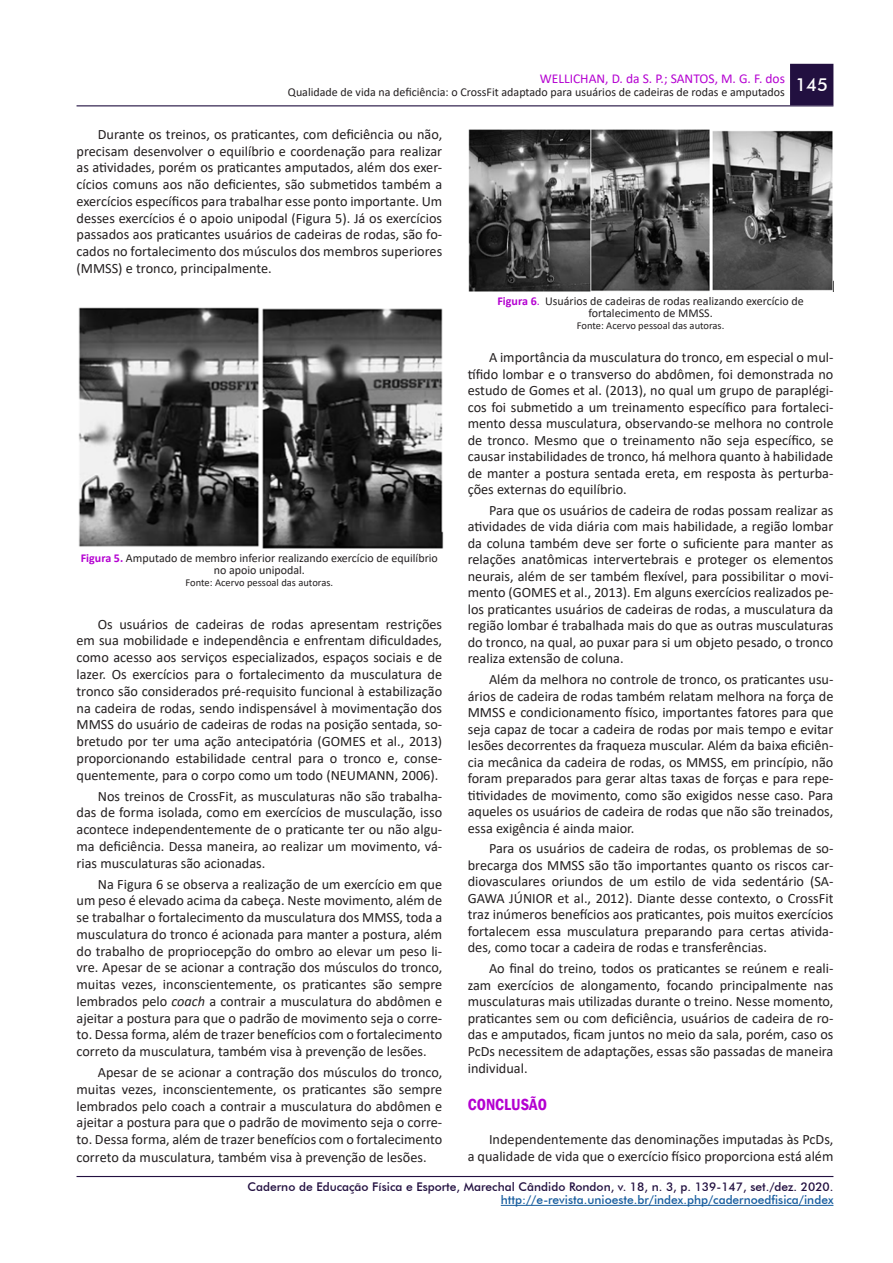
<style>
.page{position:relative;width:893px;height:1263px;background:#fff}
.page>*{position:absolute;margin:0;border:0;box-sizing:border-box;transform-origin:0 0}
.t1{font:500 18px "Futura BT";color:#fff}
.REFERÊNCIAS{font:600 condensed 16.5px "Franklin Gothic";color:#b400d1}
.REFERÊNCIAS-2{font:14.25px/16.5px "Calibri";color:#231f20;text-align:justify}
.t2{font:13.5px "Calibri";color:#b400d1}
.REFERÊNCIAS-3{font:12px/12.3px "Calibri";color:#231f20;text-align:center}
.t3{font:500 12px "Futura BT";color:#221040}
.t4{font:500 12px "Futura BT";color:#175d9e}
.REFERÊNCIAS-4{font:10.5px "Calibri";color:#231f20}
.s1{font-weight:700;color:#b400d1}
.s2{font-style:italic}
.s3{color:#b400d1}
</style>
<div class="page">
<hr style="left:77px;top:105px;width:756px;height:1px;background:#221040">
<hr style="left:501px;top:1205px;width:332px;height:1px;background:#175d9e">
<hr style="left:77px;top:1176px;width:756px;height:1px;background:#221040">
<div style="left:791px;top:65px;width:42px;height:40px;background:#221040"></div>
<div style="left:790px;top:64px;width:43px;height:41px;border:2px solid #221040"></div>
<img style="left:78px;top:307px;width:365px;height:242px">
<img style="left:468px;top:130px;width:365px;height:161px">
<p class="t2" style="left:540px;top:69px;width:247px">WELLICHAN, D. da S. P.; SANTOS, M. G. F. dos</p>
<p class="REFERÊNCIAS-3" style="left:288px;top:86px;width:498px">Qualidade de vida na deficiência: o CrossFit adaptado para usuários de cadeiras de rodas e amputados</p>
<p class="REFERÊNCIAS-2" style="left:77px;top:125px;width:367px;text-indent:21px">Durante os treinos, os praticantes, com deficiência ou não, precisam desenvolver o equilíbrio e coordenação para realizar as atividades, porém os praticantes amputados, além dos exer&shy;cícios comuns aos não deficientes, são submetidos também a exercícios específicos para trabalhar esse ponto importante. Um desses exercícios é o apoio unipodal (Figura 5). Já os exercícios passados aos praticantes usuários de cadeiras de rodas, são fo&shy;cados no fortalecimento dos músculos dos membros superiores (MMSS) e tronco, principalmente.</p>
<p class="t1" style="left:795px;top:74px;width:34px">145</p>
<p class="REFERÊNCIAS-3" style="left:81px;top:551px;width:359px"><span class="s1">Figura 5.</span> Amputado de membro inferior realizando exercício de equilíbrio no apoio unipodal.</p>
<p class="REFERÊNCIAS-4" style="left:186px;top:575px;width:149px">Fonte: Acervo pessoal das autoras.</p>
<p class="REFERÊNCIAS-2" style="left:77px;top:615px;width:367px;text-indent:21px">Os usuários de cadeiras de rodas apresentam restrições em sua mobilidade e independência e enfrentam dificuldades, como acesso aos serviços especializados, espaços sociais e de lazer. Os exercícios para o fortalecimento da musculatura de tronco são considerados pré-requisito funcional à estabilização na cadeira de rodas, sendo indispensável à movimentação dos MMSS do usuário de cadeiras de rodas na posição sentada, so&shy;bretudo por ter uma ação antecipatória (GOMES et al., 2013) proporcionando estabilidade central para o tronco e, conse&shy;quentemente, para o corpo como um todo (NEUMANN, 2006).</p>
<p class="REFERÊNCIAS-2" style="left:77px;top:787px;width:367px;text-indent:21px">Nos treinos de CrossFit, as musculaturas não são trabalha&shy;das de forma isolada, como em exercícios de musculação, isso acontece independentemente de o praticante ter ou não algu&shy;ma deficiência. Dessa maneira, ao realizar um movimento, vá&shy;rias musculaturas são acionadas.</p>
<p class="REFERÊNCIAS-2" style="left:77px;top:875px;width:367px;text-indent:21px">Na Figura 6 se observa a realização de um exercício em que um peso é elevado acima da cabeça. Neste movimento, além de se trabalhar o fortalecimento da musculatura dos MMSS, toda a musculatura do tronco é acionada para manter a postura, além do trabalho de propriocepção do ombro ao elevar um peso li&shy;vre. Apesar de se acionar a contração dos músculos do tronco, muitas vezes, inconscientemente, os praticantes são sempre lembrados pelo <span class="s2">coach</span> a contrair a musculatura do abdômen e ajeitar a postura para que o padrão de movimento seja o corre&shy;to. Dessa forma, além de trazer benefícios com o fortalecimento correto da musculatura, também visa à prevenção de lesões.</p>
<p class="REFERÊNCIAS-2" style="left:77px;top:1063px;width:367px;line-height:17px;text-indent:21px">Apesar de se acionar a contração dos músculos do tronco, muitas vezes, inconscientemente, os praticantes são sempre lembrados pelo coach a contrair a musculatura do abdômen e ajeitar a postura para que o padrão de movimento seja o corre&shy;to. Dessa forma, além de trazer benefícios com o fortalecimento correto da musculatura, também visa à prevenção de lesões.</p>
<p class="REFERÊNCIAS-3" style="left:497px;top:294px;width:308px"><span class="s1">Figura 6</span><span class="s3">.</span> Usuários de cadeiras de rodas realizando exercício de</p>
<p class="REFERÊNCIAS-3" style="left:588px;top:306px;width:126px">fortalecimento de MMSS.</p>
<p class="REFERÊNCIAS-4" style="left:577px;top:318px;width:149px">Fonte: Acervo pessoal das autoras.</p>
<p class="REFERÊNCIAS-2" style="left:468px;top:349px;width:367px;text-indent:21px">A importância da musculatura do tronco, em especial o mul&shy;tífido lombar e o transverso do abdômen, foi demonstrada no estudo de Gomes et al. (2013), no qual um grupo de paraplégi&shy;cos foi submetido a um treinamento específico para fortaleci&shy;mento dessa musculatura, observando-se melhora no controle de tronco. Mesmo que o treinamento não seja específico, se causar instabilidades de tronco, há melhora quanto à habilidade de manter a postura sentada ereta, em resposta às perturba&shy;ções externas do equilíbrio.</p>
<p class="REFERÊNCIAS-2" style="left:468px;top:502px;width:367px;text-indent:21px">Para que os usuários de cadeira de rodas possam realizar as atividades de vida diária com mais habilidade, a região lombar da coluna também deve ser forte o suficiente para manter as relações anatômicas intervertebrais e proteger os elementos neurais, além de ser também flexível, para possibilitar o movi&shy;mento (GOMES et al., 2013). Em alguns exercícios realizados pe&shy;los praticantes usuários de cadeiras de rodas, a musculatura da região lombar é trabalhada mais do que as outras musculaturas do tronco, na qual, ao puxar para si um objeto pesado, o tronco realiza extensão de coluna.</p>
<p class="REFERÊNCIAS-2" style="left:468px;top:671px;width:367px;text-indent:21px">Além da melhora no controle de tronco, os praticantes usu&shy;ários de cadeira de rodas também relatam melhora na força de MMSS e condicionamento físico, importantes fatores para que seja capaz de tocar a cadeira de rodas por mais tempo e evitar lesões decorrentes da fraqueza muscular. Além da baixa eficiên&shy;cia mecânica da cadeira de rodas, os MMSS, em princípio, não foram preparados para gerar altas taxas de forças e para repe&shy;titividades de movimento, como são exigidos nesse caso. Para aqueles os usuários de cadeira de rodas que não são treinados, essa exigência é ainda maior.</p>
<p class="REFERÊNCIAS-2" style="left:468px;top:840px;width:367px;text-indent:21px">Para os usuários de cadeira de rodas, os problemas de so&shy;brecarga dos MMSS são tão importantes quanto os riscos car&shy;diovasculares oriundos de um estilo de vida sedentário (SA-GAWA JÚNIOR et al., 2012). Diante desse contexto, o CrossFit traz inúmeros benefícios aos praticantes, pois muitos exercícios fortalecem essa musculatura preparando para certas ativida&shy;des, como tocar a cadeira de rodas e transferências.</p>
<p class="REFERÊNCIAS-2" style="left:468px;top:960px;width:367px;text-indent:21px">Ao final do treino, todos os praticantes se reúnem e reali&shy;zam exercícios de alongamento, focando principalmente nas musculaturas mais utilizadas durante o treino. Nesse momento, praticantes sem ou com deficiência, usuários de cadeira de ro&shy;das e amputados, ficam juntos no meio da sala, porém, caso os PcDs necessitem de adaptações, essas são passadas de maneira individual.</p>
<p class="REFERÊNCIAS" style="left:468px;top:1093px;width:81px">CONCLUSÃO</p>
<p class="REFERÊNCIAS-2" style="left:468px;top:1130px;width:367px;line-height:17.1px;text-align:right">Independentemente das denominações imputadas às PcDs,<br>a qualidade de vida que o exercício físico proporciona está além</p>
<p class="t3" style="left:248px;top:1179px;width:587px">Caderno de Educação Física e Esporte, Marechal Cândido Rondon, v. 18, n. 3, p. 139-147, set./dez. 2020.</p>
<p class="t4" style="left:501px;top:1192px;width:334px">http://e-revista.unioeste.br/index.php/cadernoedfisica/index</p>
</div>
